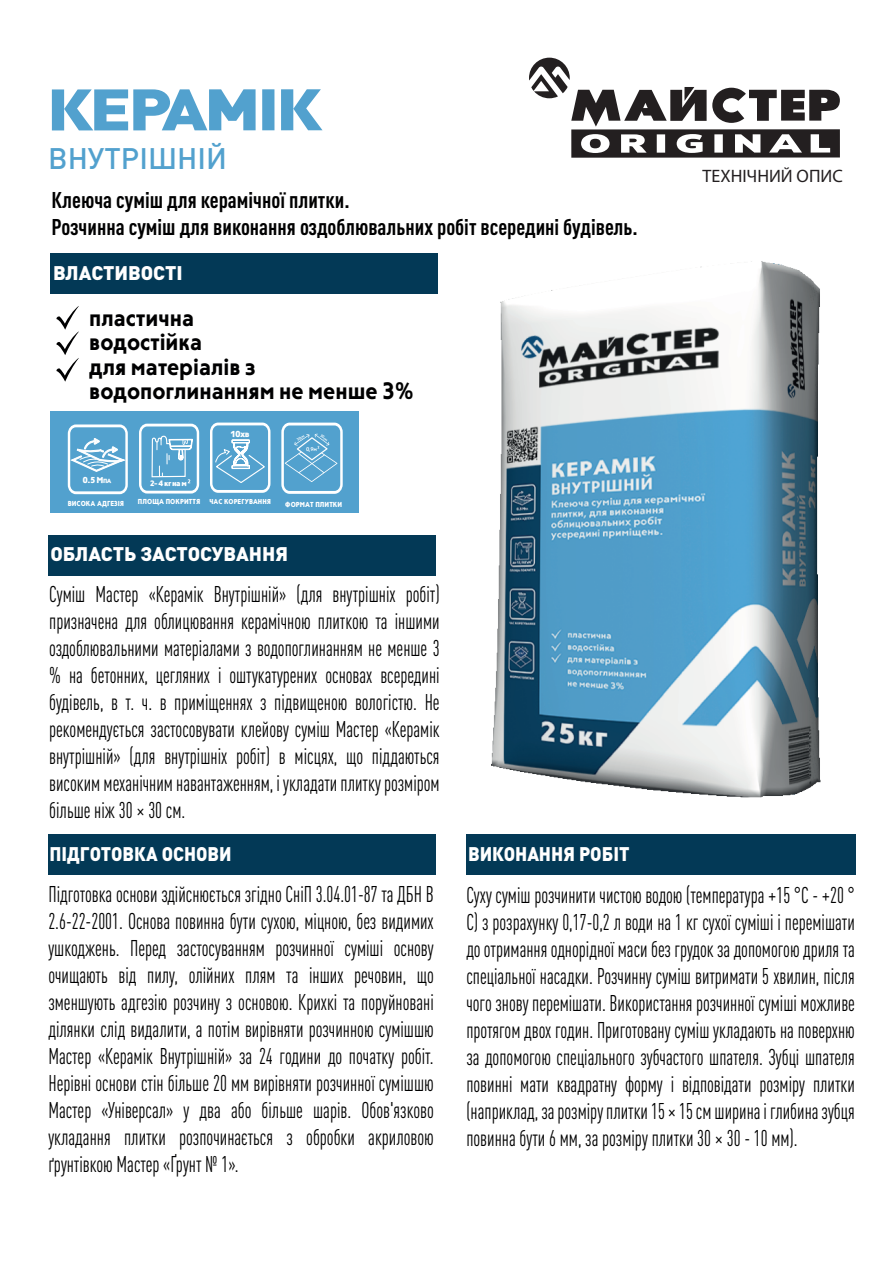
<style>
.page{position:relative;width:893px;height:1263px;background:#fff}
.page>*{position:absolute;margin:0;border:0;box-sizing:border-box;transform-origin:0 0}
.t1{font:900 57.6px "DIN Pro";letter-spacing:-.05em;color:#52a1ce;scale:1.22 1}
.t2{font:500 29.4px "DIN Pro";color:#52a1ce}
.t3{font:600 23.25px/24.3px "Corsica MX";color:#000001}
.t4{font:condensed 22.5px/27px "DIN Pro";color:#000001;text-align:justify;scale:.85 1}
.t5{font:700 condensed 22.5px/27px "DIN Pro";color:#000001}
.t6{font:900 19.5px "DIN Pro";color:#fff}
.t7{font:900 19.5px "DIN Pro";color:#fff;scale:.91 1}
.t8{font:900 19.5px "DIN Pro";color:#fff;scale:.92 1}
.t9{font:18px "Myriad Pro";color:#231f20}
.t10{font:700 condensed 8.7px "Corsica MX";color:#fff;scale:1.22 1}
.t11{font:700 condensed 8.55px "Corsica MX";color:#fff;scale:1.22 1}
.t12{font:700 condensed 7.8px "Corsica MX";color:#fff;scale:1.22 1}
.t13{font:700 condensed 7.05px "Corsica MX";letter-spacing:.01em;color:#fff;scale:1.11 1}
.t14{font:500 condensed 5.4px "Corsica MX";color:#fff;scale:1.22 1}
.t15{font:500 condensed 3.9px "Corsica MX";color:#fff;scale:1.22 1}
.s1{font-size:6px}
</style>
<div class="page">
<div style="left:48px;top:535px;width:387px;height:40px;background:#033956"></div>
<div style="left:48px;top:835px;width:387px;height:40px;background:#033956"></div>
<div style="left:466px;top:835px;width:389px;height:40px;background:#033956"></div>
<svg style="left:529px;top:58px;width:311px;height:92px"></svg>
<div style="left:51px;top:254px;width:387px;height:40px;background:#033956"></div>
<div style="left:50px;top:411px;width:309px;height:102px;background:#52a1ce"></div>
<img style="left:469px;top:150px;width:387px;height:685px">
<svg style="left:56px;top:306px;width:23px;height:76px"></svg>
<svg style="left:68px;top:424px;width:60px;height:70px"></svg>
<svg style="left:139px;top:424px;width:60px;height:69px"></svg>
<svg style="left:210px;top:423px;width:60px;height:70px"></svg>
<svg style="left:281px;top:423px;width:62px;height:71px"></svg>
<h1 class="t1" style="left:47px;top:60px;width:227px">КEРАМIК</h1>
<h2 class="t2" style="left:48px;top:134px;width:180px">ВНУТРІШНІЙ</h2>
<p class="t5" style="left:52px;top:185px;width:588px">Клеюча суміш для керамічної плитки.<br>Розчинна суміш для виконання оздоблювальних робіт всередині будівель.</p>
<p class="t6" style="left:53px;top:256px;width:131px">ВЛАСТИВОСТІ</p>
<p class="t3" style="left:89px;top:306px;width:325px">пластична<br>водостійка<br>для матеріалів з водопоглинанням не менше 3%</p>
<p class="t10" style="left:230px;top:429px;width:17px;rotate:1deg">10хв</p>
<p class="t11" style="left:83px;top:474px;width:25px;rotate:1deg">0.5 М<span class="s1">ПА</span></p>
<p class="t13" style="left:68px;top:499px;width:52px">ВИСОКА АДГЕЗІЯ</p>
<p class="t12" style="left:150px;top:478px;width:32px;rotate:1deg">2- 4 кг на м</p>
<p class="t13" style="left:138px;top:498px;width:58px">ПЛОЩА ПОКРИТТЯ</p>
<p class="t13" style="left:209px;top:497px;width:57px">ЧАС КОРЕГУВАННЯ</p>
<p class="t15" style="left:296px;top:438px;width:8px;rotate:-35deg">30см</p>
<p class="t15" style="left:322px;top:433px;width:8px;rotate:37deg">30см</p>
<p class="t14" style="left:306px;top:446px;width:10px;rotate:1deg">0,9м</p>
<p class="t13" style="left:285px;top:500px;width:53px">ФОРМАТ ПЛИТКИ</p>
<p class="t6" style="left:50px;top:537px;width:239px">ОБЛАСТЬ ЗАСТОСУВАННЯ</p>
<p class="t4" style="left:49px;top:579px;width:461px">Суміш Мастер «Керамік Внутрішній» (для внутрішніх робіт) призначена для облицювання керамічною плиткою та іншими оздоблювальними матеріалами з водопоглинанням не менше 3 % на бетонних, цегляних і оштукатурених основах всередині будівель, в т. ч. в приміщеннях з підвищеною вологістю. Не рекомендується застосовувати клейову суміш Мастер «Керамік внутрішній» (для внутрішніх робіт) в місцях, що піддаються високим механічним навантаженням, і укладати плитку розміром більше ніж 30 × 30 см.</p>
<p class="t9" style="left:703px;top:165px;width:142px">ТЕХНІЧНИЙ ОПИС</p>
<p class="t7" style="left:50px;top:837px;width:202px">ПІДГОТОВКА ОСНОВИ</p>
<p class="t8" style="left:468px;top:837px;width:177px">ВИКОНАННЯ РОБІТ</p>
<p class="t4" style="left:466px;top:879px;width:459px">Суху суміш розчинити чистою водою (температура +15 °С - +20 ° С) з розрахунку 0,17-0,2 л води на 1 кг сухої суміші і перемішати до отримання однорідної маси без грудок за допомогою дриля та спеціальної насадки. Розчинну суміш витримати 5 хвилин, після чого знову перемішати. Використання розчинної суміші можливе протягом двох годин. Приготовану суміш укладають на поверхню за допомогою спеціального зубчастого шпателя. Зубці шпателя повинні мати квадратну форму і відповідати розміру плитки (наприклад, за розміру плитки 15 × 15 см ширина і глибина зубця повинна бути 6 мм, за розміру плитки 30 × 30 - 10 мм).</p>
<p class="t4" style="left:48px;top:879px;width:455px">Підготовка основи здійснюється згідно СніП 3.04.01-87 та ДБН В 2.6-22-2001. Основа повинна бути сухою, міцною, без видимих ушкоджень. Перед застосуванням розчинної суміші основу очищають від пилу, олійних плям та інших речовин, що зменшують адгезію розчину з основою. Крихкі та поруйновані ділянки слід видалити, а потім вирівняти розчинною сумішшю Мастер «Керамік Внутрішній» за 24 години до початку робіт.<br>Нерівні основи стін більше 20 мм вирівняти розчинної сумішшю Мастер «Універсал» у два або більше шарів. Обов'язково укладання плитки розпочинається з обробки акриловою ґрунтівкою Мастер «Ґрунт № 1».</p>
</div>
